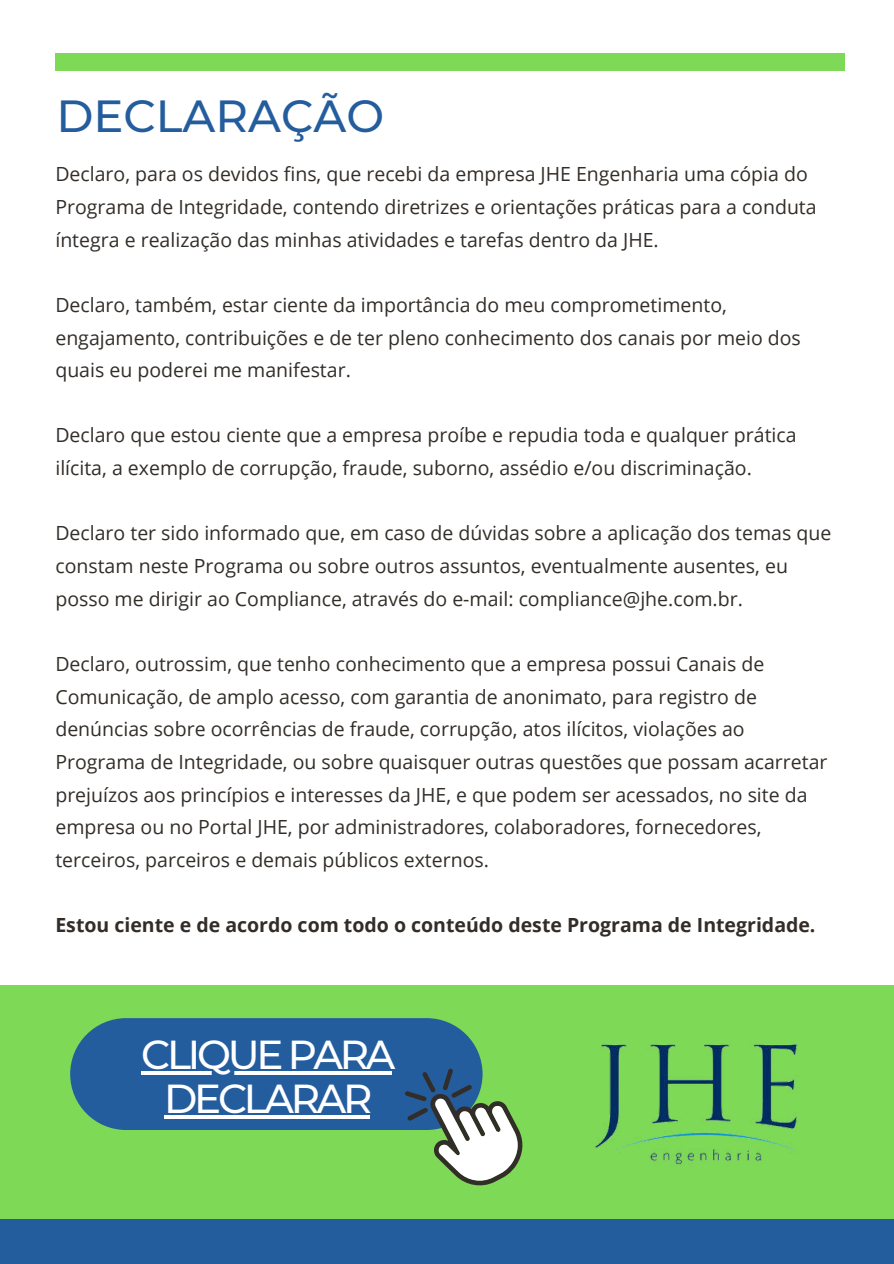
<style>
.page{position:relative;width:894px;height:1264px;background:#fff}
.page>*{position:absolute;margin:0;border:0;box-sizing:border-box;transform-origin:0 0}
.t1{font:500 44.85px "Montserrat";color:#245d9e}
.t2{font:500 40.35px/43.8px "Montserrat";letter-spacing:-.08em;color:#fff;text-align:center}
.t3{font:19.5px/32.7px "Open Sans";color:#322d28}
.t4{font:700 19.5px "Open Sans";color:#322d28}
</style>
<div class="page">
<div style="left:55px;top:53px;width:789px;height:17px;background:#7ed957"></div>
<div style="left:0;top:1218px;width:893px;height:45px;background:#245d9e"></div>
<div style="left:0;top:984px;width:893px;height:234px;background:#7ed957"></div>
<img style="left:595px;top:1044px;width:202px;height:121px">
<div style="left:70px;top:1018px;width:412px;height:111px;background:#245d9e;border-radius:56px"></div>
<svg style="left:404px;top:1068px;width:118px;height:117px"></svg>
<hr style="left:141px;top:1071px;width:251px;height:3px;background:#fff">
<svg style="left:164px;top:1115px;width:205px;height:3px"></svg>
<h1 class="t1" style="left:56px;top:89px;width:329px">DECLARAÇÃO</h1>
<p class="t3" style="left:55px;top:157px;width:762px">Declaro, para os devidos fins, que recebi da empresa JHE Engenharia uma cópia do<br>Programa de Integridade, contendo diretrizes e orientações práticas para a conduta íntegra e realização das minhas atividades e tarefas dentro da JHE.</p>
<p class="t3" style="left:55px;top:288px;width:746px">Declaro, também, estar ciente da importância do meu comprometimento, engajamento, contribuições e de ter pleno conhecimento dos canais por meio dos quais eu poderei me manifestar.</p>
<p class="t3" style="left:55px;top:418px;width:742px">Declaro que estou ciente que a empresa proíbe e repudia toda e qualquer prática ilícita, a exemplo de corrupção, fraude, suborno, assédio e/ou discriminação.</p>
<p class="t3" style="left:55px;top:516px;width:777px">Declaro ter sido informado que, em caso de dúvidas sobre a aplicação dos temas que constam neste Programa ou sobre outros assuntos, eventualmente ausentes, eu posso me dirigir ao Compliance, através do e-mail: compliance@jhe.com.br.</p>
<p class="t3" style="left:55px;top:647px;width:773px">Declaro, outrossim, que tenho conhecimento que a empresa possui Canais de Comunicação, de amplo acesso, com garantia de anonimato, para registro de denúncias sobre ocorrências de fraude, corrupção, atos ilícitos, violações ao Programa de Integridade, ou sobre quaisquer outras questões que possam acarretar prejuízos aos princípios e interesses da JHE, e que podem ser acessados, no site da empresa ou no Portal JHE, por administradores, colaboradores, fornecedores, terceiros, parceiros e demais públicos externos.</p>
<p class="t4" style="left:55px;top:911px;width:761px">Estou ciente e de acordo com todo o conteúdo deste Programa de Integridade.</p>
<h2 class="t2" style="left:141px;top:1032px;width:256px">CLIQUE PARA<br>DECLARAR</h2>
</div>
